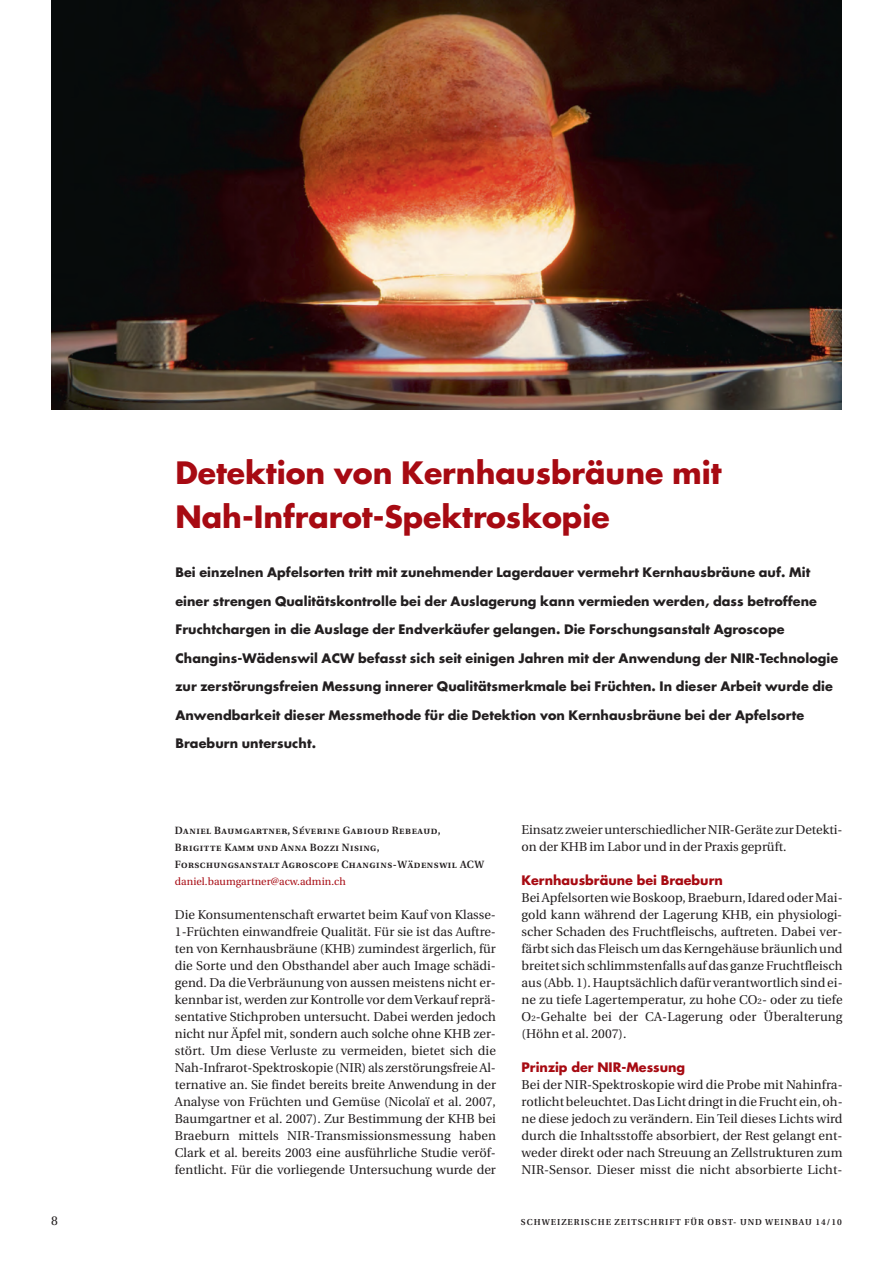
<style>
.page{position:relative;width:893px;height:1263px;background:#fff}
.page>*{position:absolute;margin:0;border:0;box-sizing:border-box;transform-origin:0 0}
.t1{font:700 30px/43.5px "Futura";color:#a70a12}
.t2{font:12.75px/17px "Utopia";color:#231f20;text-align:justify}
.t3{font:700 12.75px "Futura";letter-spacing:.005em;color:#231f20}
.t4{font:700 12.75px "Futura";color:#a70a12}
.t5{font:10.5px/17px "Utopia Semibold SC";letter-spacing:.055em;color:#231f20}
.t6{font:10.5px "Utopia";letter-spacing:.005em;color:#a70a12}
.t7{font:600 8.7px "Utopia";letter-spacing:.115em;color:#231f20}
.s1{font-size:8.1px}
</style>
<div class="page">
<img style="left:51px;top:0;width:791px;height:410px">
<h1 class="t1" style="left:175px;top:454px;width:548px">Detektion von Kernhausbräune mit<br>Nah-Infrarot-Spektroskopie</h1>
<p class="t3" style="left:175px;top:567px;width:636px">Bei einzelnen Apfelsorten tritt mit zunehmender Lagerdauer vermehrt Kernhausbräune auf. Mit</p>
<p class="t3" style="left:175px;top:595px;width:643px">einer strengen Qualitätskontrolle bei der Auslagerung kann vermieden werden, dass betroffene</p>
<p class="t3" style="left:175px;top:624px;width:611px">Fruchtchargen in die Auslage der Endverkäufer gelangen. Die Forschungsanstalt Agroscope</p>
<p class="t3" style="left:175px;top:652px;width:664px">Changins-Wädenswil ACW befasst sich seit einigen Jahren mit der Anwendung der NIR-Technologie</p>
<p class="t3" style="left:175px;top:681px;width:659px">zur zerstörungsfreien Messung innerer Qualitätsmerkmale bei Früchten. In dieser Arbeit wurde die</p>
<p class="t3" style="left:175px;top:709px;width:630px">Anwendbarkeit dieser Messmethode für die Detektion von Kernhausbräune bei der Apfelsorte</p>
<p class="t3" style="left:175px;top:738px;width:142px">Braeburn untersucht.</p>
<p class="t5" style="left:175px;top:822px;width:311px">Daniel Baumgartner, Séverine Gabioud Rebeaud,<br>Brigitte Kamm und Anna Bozzi Nising,<br>Forschungsanstalt Agroscope Changins-Wädenswil ACW</p>
<p class="t6" style="left:175px;top:877px;width:172px">daniel.baumgartner@acw.admin.ch</p>
<p class="t2" style="left:175px;top:907px;width:323px">Die Konsumentenschaft erwartet beim Kauf von Klasse-1-Früchten einwandfreie Qualität. Für sie ist das Auftre&shy;ten von Kernhausbräune (KHB) zumindest ärgerlich, für die Sorte und den Obsthandel aber auch Image schädi&shy;gend. Da die Verbräunung von aussen meistens nicht er&shy;kennbar ist, werden zur Kontrolle vor demVerkauf reprä&shy;sentative Stichproben untersucht. Dabei werden jedoch nicht nur Äpfel mit, sondern auch solche ohne KHB zer&shy;stört. Um diese Verluste zu vermeiden, bietet sich die Nah-Infrarot-Spektroskopie (NIR) als zerstörungsfreie Al&shy;ternative an. Sie findet bereits breite Anwendung in der Analyse von Früchten und Gemüse (Nicolaï et al. 2007, Baumgartner et al. 2007). Zur Bestimmung der KHB bei Braeburn mittels NIR-Transmissionsmessung haben Clark et al. bereits 2003 eine ausführliche Studie veröf&shy;fentlicht. Für die vorliegende Untersuchung wurde der</p>
<p class="t2" style="left:522px;top:822px;width:323px">Einsatz zweier unterschiedlicher NIR-Geräte zur Detekti&shy;on der KHB im Labor und in der Praxis geprüft.</p>
<p class="t4" style="left:522px;top:874px;width:203px">Kernhausbräune bei Braeburn</p>
<p class="t2" style="left:521px;top:890px;width:323px">Bei Apfelsorten wie Boskoop, Braeburn, Idared oder Mai&shy;gold kann während der Lagerung KHB, ein physiologi&shy;scher Schaden des Fruchtfleischs, auftreten. Dabei ver&shy;färbt sich das Fleisch um das Kerngehäuse bräunlich und breitet sich schlimmstenfalls auf das ganze Fruchtfleisch aus (Abb. 1). Hauptsächlich dafür verantwortlich sind ei&shy;ne zu tiefe Lagertemperatur, zu hohe CO<span class="s1">2</span>- oder zu tiefe O<span class="s1">2</span>-Gehalte bei der CA-Lagerung oder Überalterung (Höhn et al. 2007).</p>
<p class="t4" style="left:521px;top:1061px;width:165px">Prinzip der NIR-Messung</p>
<p class="t2" style="left:521px;top:1077px;width:323px">Bei der NIR-Spektroskopie wird die Probe mit Nahinfra&shy;rotlicht beleuchtet. Das Licht dringt in die Frucht ein, oh&shy;ne diese jedoch zu verändern. Ein Teil dieses Lichts wird durch die Inhaltsstoffe absorbiert, der Rest gelangt ent&shy;weder direkt oder nach Streuung an Zellstrukturen zum NIR-Sensor. Dieser misst die nicht absorbierte Licht-</p>
<p class="t2" style="left:51px;top:1213px;width:8px">8</p>
<p class="t7" style="left:521px;top:1218px;width:322px">SCHWEIZERISCHE ZEITSCHRIFT FÜR OBST- UND WEINBAU 14/10</p>
</div>
